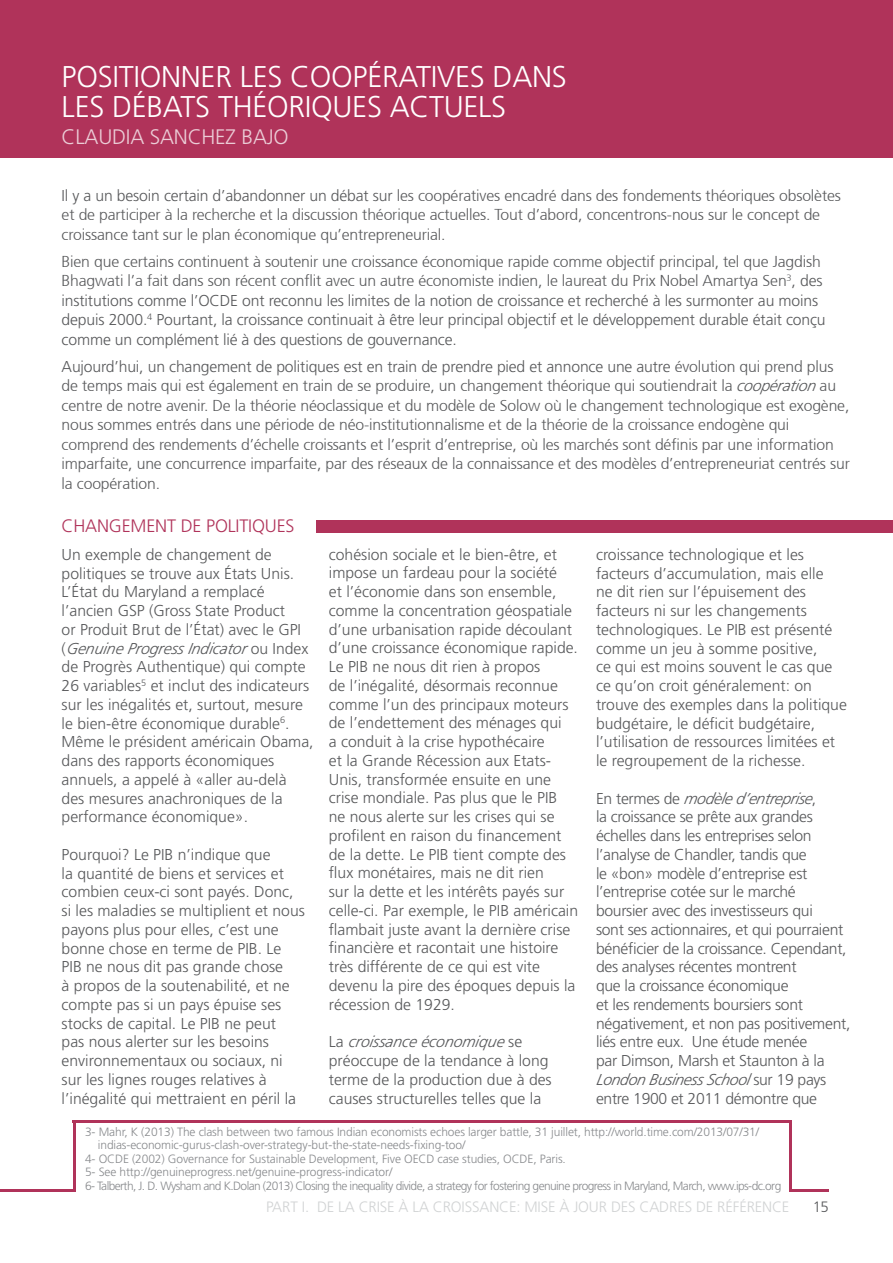
<style>
.page{position:relative;width:893px;height:1263px;background:#fff}
.page>*{position:absolute;margin:0;border:0;box-sizing:border-box;transform-origin:0 0}
.t1{font:300 30px "Frutiger";letter-spacing:-.01em;color:#fff}
.t2{font:300 21px "Frutiger";letter-spacing:-.01em;color:#ebccd6}
.t3{font:300 18px "Frutiger";letter-spacing:-.01em;color:#b0335a}
.t4{font:300 15.75px/18.8px "Frutiger";color:#58595b}
.t5{font:300 15.75px/19.5px "Frutiger 45";letter-spacing:-.01em;color:#58595b}
.t6{font:300 15.75px/18.8px "Frutiger";letter-spacing:-.02em;color:#58595b}
.t7{font:300 15px "Frutiger";letter-spacing:-.01em;color:#d1d3d4}
.t8{font:300 15px "Frutiger";color:#58595b}
.t9{font:300 12px "Frutiger";letter-spacing:-.01em;color:#888a8d}
.t10{font:300 12px "Frutiger";letter-spacing:-.05em;color:#888a8d}
.s1{font-family:"Frutiger"}
.s2{font-family:"Frutiger 45"}
.s3{font-family:"Frutiger";font-style:italic}
.s4{font-style:italic}
</style>
<div class="page">
<div style="left:0;top:0;width:893px;height:157px;background:#b0335a"></div>
<div style="left:316px;top:520px;width:577px;height:13px;background:#b0335a"></div>
<hr style="left:0;top:1189px;width:73px;height:2px;background:#b0335a">
<hr style="left:789px;top:1189px;width:40px;height:2px;background:#b0335a">
<hr style="left:73px;top:1122px;width:2px;height:69px;background:#b0335a">
<hr style="left:789px;top:1122px;width:3px;height:69px;background:#b0335a">
<hr style="left:73px;top:1120px;width:719px;height:3px;background:#b0335a">
<h1 class="t1" style="left:62px;top:60px;width:89px">Positionn</h1>
<h1 class="t1" style="left:201px;top:60px;width:109px">er les coopéra</h1>
<h1 class="t1" style="left:416px;top:60px;width:96px">tives dan</h1>
<h1 class="t1" style="left:552px;top:60px;width:16px">s</h1>
<h1 class="t1" style="left:62px;top:90px;width:69px">les déba</h1>
<h1 class="t1" style="left:181px;top:90px;width:89px">ts théoriq</h1>
<h1 class="t1" style="left:333px;top:90px;width:175px">ues actuels</h1>
<h2 class="t2" style="left:62px;top:125px;width:62px">Claudia</h2>
<h2 class="t2" style="left:150px;top:125px;width:14px">Sanc</h2>
<h2 class="t2" style="left:202px;top:125px;width:85px">hez Bajo</h2>
<p class="t5" style="left:62px;top:186px;width:781px"><span class="s1">Il y a un besoin certain d’abandonner un débat sur</span> les coopératives encadré dans des fondements théoriques obsolètes et de participer à la recherche et la discussion théorique actuelles. Tout d’abord, concentrons-nous sur le concept de croissance tant sur le plan économique qu’entrepreneurial.</p>
<p class="t5" style="left:62px;top:252px;width:762px">Bien que certains continuent à soutenir une croissance économique rapide comme objectif principal, tel que Jagdish<br>Bhagwati l’a fait dans son récent conflit avec un autre économiste indien, le laureat du Prix Nobel Amartya Sen<sup>3</sup><span class="s1">, des</span></p>
<p class="t4" style="left:62px;top:291px;width:765px;line-height:19.5px">institutions comme l’OCDE ont reconnu les limites de la notion de croissance et recherché à les surmonter au moins depuis 2000.<sup>4</sup> Pourtant, la croissance continuait à être leur principal objectif et le développement durable était conçu comme un complément lié à des questions de gouvernance.</p>
<p class="t4" style="left:62px;top:357px;width:773px">Aujourd’hui, un changement de politiques est en train de prendre pied et annonce une autre <span class="s2">évolution qui prend plus</span></p>
<p class="t5" style="left:62px;top:376px;width:790px">de temps mais qui est également en train de se produire, un changement théorique qui soutiendrait la <span class="s3">coopération</span> au centre de notre avenir. De la théorie néoclassique et du modèle de Solow où le changement technologique est exogène, nous sommes entrés dans une période de néo-institutionnalisme et de la théorie de la croissance endogène qui comprend des rendements d’échelle croissants et l’esprit d’entreprise, où les marchés sont définis par une information imparfaite, une concurrence imparfaite, par des réseaux de la connaissance et des modèles d’entrepreneuriat centrés sur la coopération.</p>
<p class="t3" style="left:62px;top:516px;width:37px">Chang</p>
<p class="t3" style="left:122px;top:516px;width:174px">ement de politiques</p>
<p class="t4" style="left:62px;top:545px;width:254px">U n exemple de changement de politiques se trouve aux États U nis.<br>L’État du Maryland a remplacé l’ancien GSP (Gross State Product<br>or Produit Brut de l’État) avec le GPI<br>( <span class="s4">Genuine Progress Indicator</span> o u I n d e x de Progrès Authentique) qui compte 26 variables<sup>5</sup> et inclut des indicateurs sur les inégalités et, surtout, mesure le bien-être économique durable<sup>6</sup>.<br>Même le président américain Obama, dans des rapports économiques annuels, a appelé à «aller au-delà<br>des mesures anachroniques de la performance économique».</p>
<p class="t4" style="left:62px;top:845px;width:245px">Pourquoi? Le PIB n’indique que<br>la quantité de biens et services et combien ceux-ci sont payés. Donc, si les maladies se multiplient et nous payons plus pour elles, c’est une bonne chose en terme de PIB. Le PIB ne nous dit pas grande chose<br>à propos de la soutenabilité, et ne compte pas si un pays épuise ses stocks de capital. Le PIB ne peut<br>pas nous alerter sur les besoins environnementaux ou sociaux, ni sur les lignes rouges relatives à l’inégalité qui mettraient en péril la</p>
<p class="t4" style="left:329px;top:545px;width:251px">cohésion sociale et le bien-être, et impose un fardeau pour la société<br>et l’économie dans son ensemble, comme la concentration géospatiale d’une urbanisation rapide découlant d’une croissance économique rapide.<br>Le PIB ne nous dit rien à propos<br>de l’inégalité, désormais reconnue comme l’un des principaux moteurs de l’endettement des ménages qui<br>a conduit à la crise hypothécaire<br>et la Grande Récession aux Etats-<br>U nis, transformée ensuite en une crise mondiale. Pas plus que le PIB<br>ne nous alerte sur les crises qui se profilent en raison du financement de la dette. Le PIB tient compte des flux monétaires, mais ne dit rien<br>sur la dette et les intérêts payés sur celle-ci. Par exemple, le PIB américain flambait juste avant la dernière crise financière et racontait une histoire très différente de ce qui est vite devenu la pire des époques depuis la récession de 1929.</p>
<p class="t4" style="left:329px;top:1032px;width:224px">L a <span class="s4">croissance économique</span> s e préoccupe de la tendance à long terme de la production due à des causes structurelles telles que la</p>
<p class="t4" style="left:596px;top:545px;width:252px">croissance technologique et les facteurs d’accumulation, mais elle<br>ne dit rien sur l’épuisement des facteurs ni sur les changements technologiques. Le PIB est présenté comme un jeu à somme positive,<br>ce qui est moins souvent le cas que ce qu’on croit généralement: on trouve des exemples dans la politique budgétaire, le déficit budgétaire, l’utilisation de ressources limitées et le regroupement de la richesse.</p>
<p class="t6" style="left:596px;top:789px;width:256px">En termes de <span class="s4">modèle d’entreprise</span>,<br>la croissance se prête aux grandes échelles dans les entreprises selon l’analyse de Chandler, tandis que<br>le «bon» modèle d’entreprise est l’entreprise cotée sur le marché boursier avec des investisseurs qui<br>sont ses actionnaires, et qui pourraient bénéficier de la croissance. Cependant, des analyses récentes montrent<br>que la croissance économique<br>et les rendements boursiers sont négativement, et non pas positivement, liés entre eux. U ne étude menée<br>par Dimson, Marsh et Staunton à la <span class="s4">London BusinessSchool</span> s u r 1 9 p a y s entre 1900 et 2011 démontre que</p>
<p class="t9" style="left:85px;top:1125px;width:676px">3- Mahr, K (2013) The clash between two famous Indian economists echoes larger battle, 31 juillet, http://world.time.com/2013/07/31/</p>
<p class="t9" style="left:98px;top:1138px;width:369px">indias-economic-gurus-clash-over-strategy-but-the-state-needs-fixing-too/</p>
<p class="t9" style="left:85px;top:1152px;width:482px">4- OCDE (2002) Governance for Sustainable Development, Five OECD case studies, OCDE, Paris.</p>
<p class="t9" style="left:85px;top:1165px;width:309px">5- See http://genuineprogress.net/genuine-progress-indicator/</p>
<p class="t10" style="left:85px;top:1179px;width:698px">6- Talberth, J. D. Wysham and K.Dolan (2013) Closing the inequality divide, a strategy for fostering genuine progress in Maryland, March, www.ips-dc.org</p>
<p class="t7" style="left:266px;top:1198px;width:525px">PART I. DE LA CRISE À LA CROISSANCE: MISE À JOUR DES CADRES DE RÉFÉRENCE</p>
<p class="t8" style="left:813px;top:1198px;width:18px">15</p>
</div>
